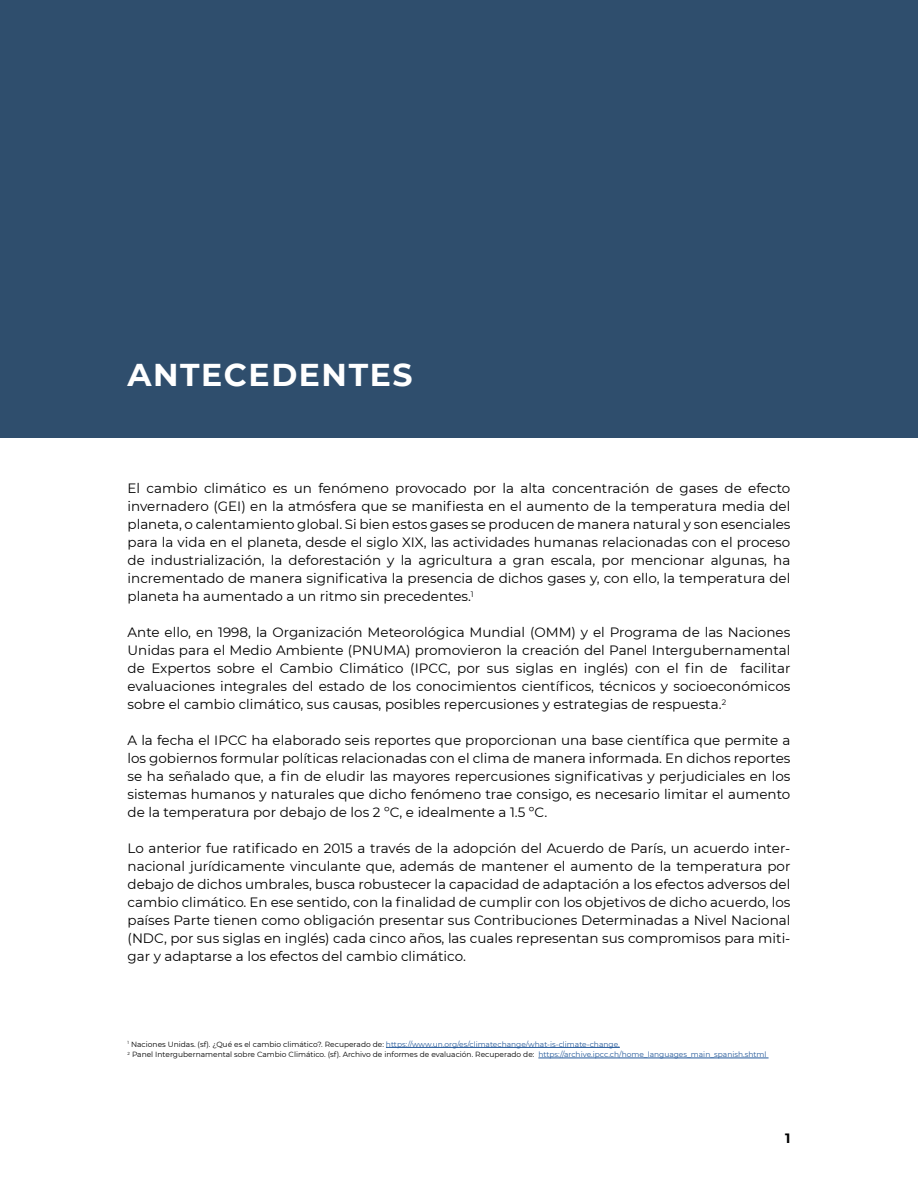
<style>
.page{position:relative;width:918px;height:1188px;background:#fff}
.page>*{position:absolute;margin:0;border:0;box-sizing:border-box;transform-origin:0 0}
.t1{font:700 31.5px "Montserrat";letter-spacing:.05em;color:#fff}
.t2{font:13.5px/18px "Montserrat";color:#000;text-align:justify}
.t3{font:700 13.5px "Montserrat";color:#000}
.t4{font:7.5px/10.5px "Montserrat";color:#000}
.s1{color:#275b9b}
</style>
<div class="page">
<div style="left:0;top:0;width:918px;height:438px;background:#2f4e6d"></div>
<hr style="left:386px;top:1047px;width:234px;height:1px;background:#275b9b">
<hr style="left:538px;top:1058px;width:231px;height:1px;background:#275b9b">
<h1 class="t1" style="left:128px;top:352px;width:286px">ANTECEDENTES</h1>
<p class="t2" style="left:128px;top:479px;width:664px">El cambio climático es un fenómeno provocado por la alta concentración de gases de efecto invernadero (GEI) en la atmósfera que se manifiesta en el aumento de la temperatura media del planeta, o calentamiento global. Si bien estos gases se producen de manera natural y son esenciales para la vida en el planeta, desde el siglo XIX, las actividades humanas relacionadas con el proceso de industrialización, la deforestación y la agricultura a gran escala, por mencionar algunas, ha incrementado de manera significativa la presencia de dichos gases y, con ello, la temperatura del planeta ha aumentado a un ritmo sin precedentes.<sup>1</sup></p>
<p class="t2" style="left:128px;top:623px;width:664px">Ante ello, en 1998, la Organización Meteorológica Mundial (OMM) y el Programa de las Naciones Unidas para el Medio Ambiente (PNUMA) promovieron la creación del Panel Intergubernamental de Expertos sobre el Cambio Climático (IPCC, por sus siglas en inglés) con el fin de facilitar evaluaciones integrales del estado de los conocimientos científicos, técnicos y socioeconómicos sobre el cambio climático, sus causas, posibles repercusiones y estrategias de respuesta.<sup>2</sup></p>
<p class="t2" style="left:128px;top:731px;width:664px">A la fecha el IPCC ha elaborado seis reportes que proporcionan una base científica que permite a los gobiernos formular políticas relacionadas con el clima de manera informada. En dichos reportes se ha señalado que, a fin de eludir las mayores repercusiones significativas y perjudiciales en los sistemas humanos y naturales que dicho fenómeno trae consigo, es necesario limitar el aumento de la temperatura por debajo de los 2 ºC, e idealmente a 1.5 ºC.</p>
<p class="t2" style="left:128px;top:839px;width:664px">Lo anterior fue ratificado en 2015 a través de la adopción del Acuerdo de París, un acuerdo inter&shy;nacional jurídicamente vinculante que, además de mantener el aumento de la temperatura por debajo de dichos umbrales, busca robustecer la capacidad de adaptación a los efectos adversos del cambio climático. En ese sentido, con la finalidad de cumplir con los objetivos de dicho acuerdo, los países Parte tienen como obligación presentar sus Contribuciones Determinadas a Nivel Nacional (NDC, por sus siglas en inglés) cada cinco años, las cuales representan sus compromisos para miti&shy;gar y adaptarse a los efectos del cambio climático.</p>
<p class="t4" style="left:128px;top:1039px;width:641px"><sup>1</sup> Naciones Unidas. (sf). ¿Qué es el cambio climático?. Recuperado de: <span class="s1">https://www.un.org/es/climatechange/what-is-climate-change.<br></span><sup>2</sup> Panel Intergubernamental sobre Cambio Climático. (sf). Archivo de informes de evaluación. Recuperado de: <span class="s1">https://archive.ipcc.ch/home_languages_main_spanish.shtml</span></p>
<p class="t3" style="left:785px;top:1129px;width:7px">1</p>
</div>
